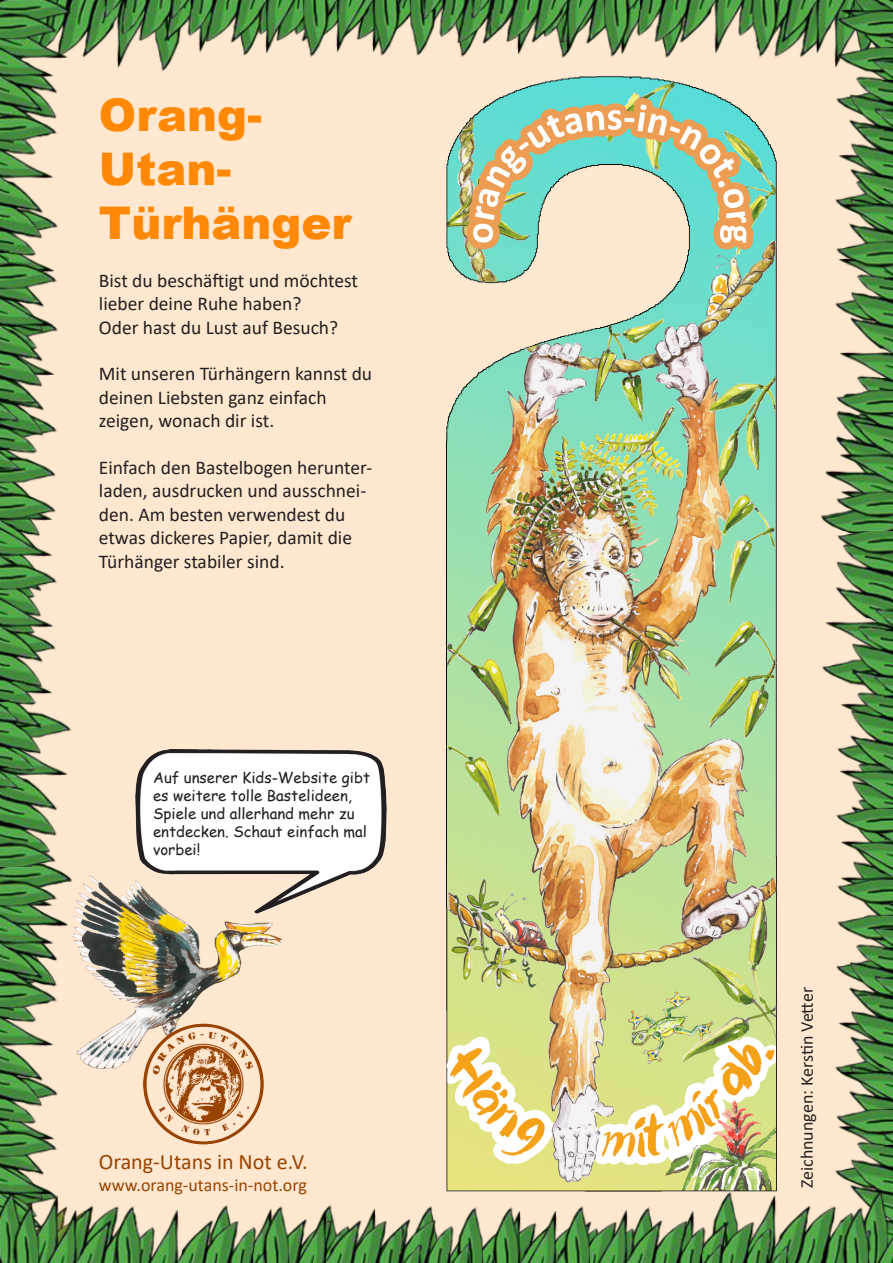
<style>
.page{position:relative;width:893px;height:1263px;background:#fff}
.page>*{position:absolute;margin:0;border:0;box-sizing:border-box;transform-origin:0 0}
.t1{font:900 45px "Arial";color:#ff8907}
.t2{font:22.05px "Calibri";color:#994302}
.t3{font:19.5px/23.4px "Calibri";color:#231f20}
.t4{font:18px "Calibri";color:#994302}
.t5{font:18px "Calibri";color:#231f20}
.t6{font:15px/18px "Comic Sans MS";color:#231f20}
</style>
<div class="page">
<div style="left:72px;top:72px;width:332px;height:1119px;background:#ffe8cf"></div>
<img style="left:72px;top:0;width:749px;height:72px">
<img style="left:0;top:0;width:72px;height:867px">
<img style="left:0;top:867px;width:72px;height:324px">
<img style="left:823px;top:530px;width:70px;height:661px">
<img style="left:821px;top:0;width:72px;height:530px">
<img style="left:0;top:1191px;width:893px;height:72px">
<img style="left:404px;top:72px;width:419px;height:1124px">
<img style="left:56px;top:864px;width:243px;height:214px">
<img style="left:143px;top:1024px;width:121px;height:120px;border-radius:50%">
<img style="left:135px;top:749px;width:263px;height:176px">
<p class="t1" style="left:99px;top:83px;width:165px">Orang-</p>
<p class="t1" style="left:99px;top:137px;width:134px">Utan-</p>
<p class="t1" style="left:99px;top:191px;width:254px">Türhänger</p>
<p class="t3" style="left:99px;top:268px;width:261px">Bist du beschäftigt und möchtest lieber deine Ruhe haben?</p>
<p class="t3" style="left:99px;top:315px;width:241px">Oder hast du Lust auf Besuch?</p>
<p class="t3" style="left:99px;top:362px;width:275px">Mit unseren Türhängern kannst du deinen Liebsten ganz einfach</p>
<p class="t3" style="left:99px;top:408px;width:177px">zeigen, wonach dir ist.</p>
<p class="t3" style="left:99px;top:455px;width:275px">Einfach den Bastelbogen herunter&shy;laden, ausdrucken und ausschnei&shy;den. Am besten verwendest du etwas dickeres Papier, damit die<br>Türhänger stabiler sind.</p>
<p class="t6" style="left:153px;top:768px;width:218px">Auf unserer Kids-Website gibt es weitere tolle Bastelideen,<br>Spiele und allerhand mehr zu entdecken. Schaut einfach mal vorbei!</p>
<p class="t2" style="left:99px;top:1146px;width:210px">Orang-Utans in Not e.V.</p>
<p class="t4" style="left:99px;top:1172px;width:210px">www.orang-utans-in-not.org</p>
<p class="t5" style="left:794px;top:1188px;width:203px;rotate:-90deg">Zeichnungen: Kerstin Vetter</p>
</div>
